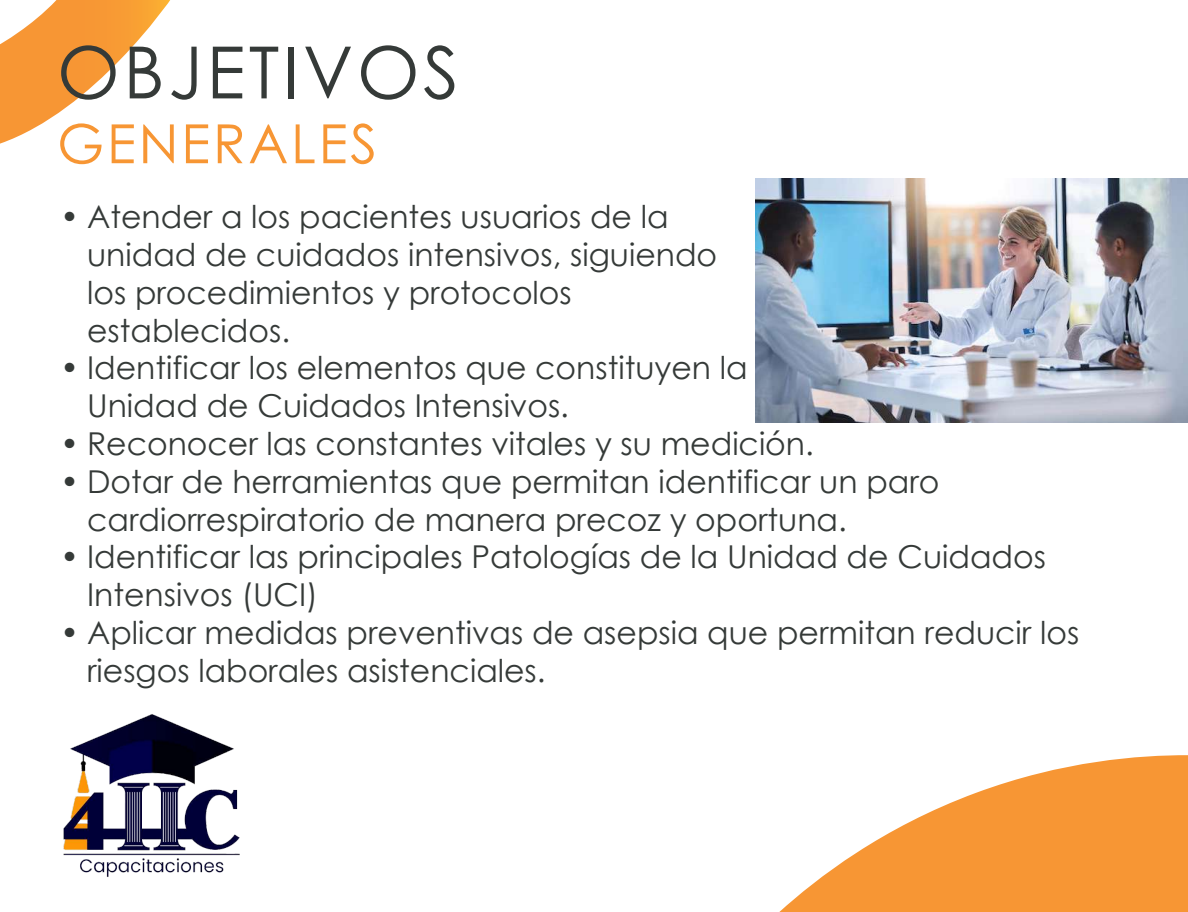
<style>
.page{position:relative;width:1188px;height:912px;background:#fff}
.page>*{position:absolute;margin:0;border:0;box-sizing:border-box;transform-origin:0 0}
.t1{font:72px "Century Gothic";letter-spacing:.05em;color:#353a38}
.t2{font:54px "Century Gothic";letter-spacing:.05em;color:#f79634}
.t3{font:31.5px/37.8px "Century Gothic";color:#353a38}
</style>
<div class="page">
<svg style="left:0;top:0;width:170px;height:144px"></svg>
<img style="left:63px;top:714px;width:177px;height:163px">
<svg style="left:779px;top:755px;width:409px;height:157px;fill:#f79634"></svg>
<img style="left:756px;top:179px;width:432px;height:244px">
<h1 class="t1" style="left:57px;top:22px;width:403px">OBJETIVOS</h1>
<h2 class="t2" style="left:57px;top:106px;width:322px">GENERALES</h2>
<p class="t3" style="left:87px;top:197px;width:632px;text-indent:-27px">• Atender a los pacientes usuarios de la unidad de cuidados intensivos, siguiendo los procedimientos y protocolos establecidos.</p>
<p class="t3" style="left:87px;top:348px;width:662px;text-indent:-27px">• Identificar los elementos que constituyen la<br>Unidad de Cuidados Intensivos.</p>
<p class="t3" style="left:60px;top:424px;width:755px">• Reconocer las constantes vitales y su medición.</p>
<p class="t3" style="left:87px;top:462px;width:854px;text-indent:-27px">• Dotar de herramientas que permitan identificar un paro cardiorrespiratorio de manera precoz y oportuna.</p>
<p class="t3" style="left:87px;top:537px;width:960px;text-indent:-27px">• Identificar las principales Patologías de la Unidad de Cuidados<br>Intensivos (UCI)</p>
<p class="t3" style="left:87px;top:613px;width:994px;text-indent:-27px">• Aplicar medidas preventivas de asepsia que permitan reducir los riesgos laborales asistenciales.</p>
</div>
